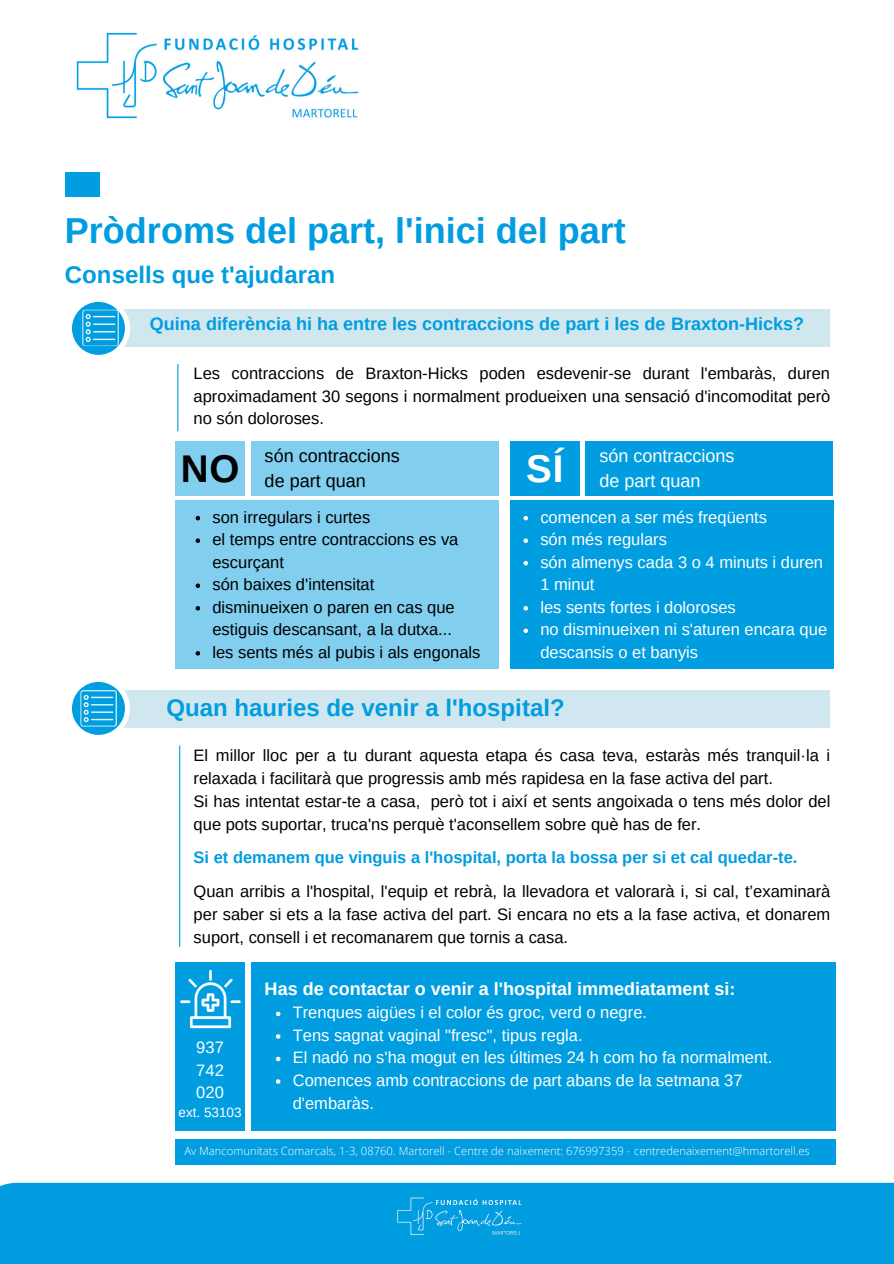
<style>
.page{position:relative;width:894px;height:1264px;background:#fff}
.page>*{position:absolute;margin:0;border:0;box-sizing:border-box;transform-origin:0 0}
.t1{font:700 38.55px "Arimo";color:#000}
.t2{font:700 38.55px "Arimo";color:#fff}
.t3{font:700 36px "Arimo";color:#009de0}
.t4{font:700 24px "Arimo";color:#009de0}
.t5{font:700 18px "Arimo";color:#009de0}
.t6{font:700 18px "Arimo";color:#fff}
.t7{font:18px "Arimo";color:#000}
.t8{font:18px "Arimo";color:#fff}
.t9{font:16.5px/22.5px "Arimo";color:#000}
.t10{font:16.5px/22.5px "Arimo";color:#fff}
.t11{font:700 16.5px "Arimo";color:#009de0}
.t12{font:13.5px "Arimo";color:#fff}
.t13{font:300 11.25px "Open Sans";color:#fff}
</style>
<div class="page">
<img style="left:76px;top:32px;width:283px;height:87px">
<div style="left:65px;top:172px;width:35px;height:25px;background:#009de0"></div>
<div style="left:93px;top:310px;width:736px;height:37px;background:#d1e7ef"></div>
<div style="left:67px;top:297px;width:63px;height:63px;background:#fff;border-radius:50%"></div>
<div style="left:72px;top:302px;width:53px;height:53px;background:#009de0;border-radius:50%"></div>
<div style="left:93px;top:690px;width:736px;height:37px;background:#d1e7ef"></div>
<div style="left:67px;top:677px;width:63px;height:63px;background:#fff;border-radius:50%"></div>
<div style="left:72px;top:682px;width:53px;height:53px;background:#009de0;border-radius:50%"></div>
<img style="left:80px;top:690px;width:37px;height:36px;border-radius:2px">
<img style="left:82px;top:310px;width:37px;height:36px;border-radius:2px">
<hr style="left:177px;top:364px;width:1px;height:67px;background:#009de0">
<hr style="left:179px;top:746px;width:1px;height:200px;background:#009de0">
<div style="left:175px;top:500px;width:323px;height:169px;background:#81ceef"></div>
<div style="left:175px;top:442px;width:70px;height:54px;background:#81ceef"></div>
<div style="left:0;top:1182px;width:893px;height:81px;background:#009de0"></div>
<div style="left:251px;top:962px;width:584px;height:169px;background:#009de0"></div>
<div style="left:175px;top:962px;width:70px;height:169px;background:#009de0"></div>
<img style="left:180px;top:968px;width:60px;height:61px;border-radius:4px">
<div style="left:509px;top:500px;width:324px;height:169px;background:#009de0"></div>
<img style="left:397px;top:1197px;width:125px;height:38px">
<div style="left:251px;top:442px;width:247px;height:54px;background:#81ceef"></div>
<div style="left:509px;top:442px;width:70px;height:54px;background:#009de0"></div>
<div style="left:585px;top:442px;width:248px;height:54px;background:#009de0"></div>
<svg style="left:195px;top:516px;width:5px;height:4px"></svg>
<svg style="left:195px;top:538px;width:5px;height:5px"></svg>
<svg style="left:195px;top:583px;width:5px;height:5px"></svg>
<svg style="left:195px;top:606px;width:5px;height:4px"></svg>
<svg style="left:195px;top:651px;width:5px;height:4px"></svg>
<svg style="left:523px;top:516px;width:5px;height:4px"></svg>
<svg style="left:523px;top:538px;width:5px;height:5px"></svg>
<svg style="left:523px;top:561px;width:5px;height:4px"></svg>
<svg style="left:523px;top:606px;width:5px;height:4px"></svg>
<svg style="left:523px;top:628px;width:5px;height:5px"></svg>
<svg style="left:276px;top:1011px;width:4px;height:5px"></svg>
<svg style="left:276px;top:1034px;width:4px;height:4px"></svg>
<svg style="left:276px;top:1056px;width:4px;height:5px"></svg>
<svg style="left:276px;top:1079px;width:4px;height:4px"></svg>
<div style="left:175px;top:1138px;width:660px;height:26px;background:#009de0"></div>
<p class="t3" style="left:65px;top:210px;width:562px">Pròdroms del part, l'inici del part</p>
<p class="t4" style="left:65px;top:261px;width:271px">Consells que t'ajudaran</p>
<p class="t5" style="left:150px;top:314px;width:655px">Quina diferència hi ha entre les contraccions de part i les de Braxton-Hicks?</p>
<p class="t9" style="left:193px;top:362px;width:638px;text-align:justify">Les contraccions de Braxton-Hicks poden esdevenir-se durant l'embaràs, duren aproximadament 30 segons i normalment produeixen una sensació d'incomoditat però no són doloroses.</p>
<p class="t1" style="left:181px;top:447px;width:60px">NO</p>
<p class="t7" style="left:264px;top:446px;width:137px">són contraccions</p>
<p class="t7" style="left:264px;top:471px;width:103px">de part quan</p>
<p class="t2" style="left:526px;top:447px;width:39px">SÍ</p>
<p class="t8" style="left:599px;top:446px;width:137px">són contraccions</p>
<p class="t8" style="left:599px;top:471px;width:103px">de part quan</p>
<p class="t9" style="left:212px;top:505px;width:159px">son irregulars i curtes</p>
<p class="t9" style="left:212px;top:528px;width:247px">el temps entre contraccions es va escurçant</p>
<p class="t9" style="left:212px;top:573px;width:163px">són baixes d'intensitat</p>
<p class="t9" style="left:212px;top:596px;width:244px">disminueixen o paren en cas que estiguis descansant, a la dutxa...</p>
<p class="t9" style="left:212px;top:641px;width:269px">les sents més al pubis i als engonals</p>
<p class="t10" style="left:540px;top:505px;width:228px">comencen a ser més freqüents</p>
<p class="t10" style="left:540px;top:528px;width:128px">són més regulars</p>
<p class="t10" style="left:540px;top:550px;width:284px">són almenys cada 3 o 4 minuts i duren<br>1 minut</p>
<p class="t10" style="left:540px;top:596px;width:197px">les sents fortes i doloroses</p>
<p class="t10" style="left:540px;top:618px;width:288px">no disminueixen ni s'aturen encara que descansis o et banyis</p>
<p class="t4" style="left:166px;top:694px;width:400px">Quan hauries de venir a l'hospital?</p>
<p class="t9" style="left:193px;top:743px;width:638px;line-height:23px">El millor lloc per a tu durant aquesta etapa és casa teva, estaràs més tranquil·la i relaxada i facilitarà que progressis amb més rapidesa en la fase activa del part.</p>
<p class="t9" style="left:193px;top:789px;width:638px;line-height:23px">Si has intentat estar-te a casa, però tot i així et sents angoixada o tens més dolor del que pots suportar, truca'ns perquè t'aconsellem sobre què has de fer.</p>
<p class="t11" style="left:193px;top:848px;width:605px">Si et demanem que vinguis a l'hospital, porta la bossa per si et cal quedar-te.</p>
<p class="t9" style="left:193px;top:879px;width:638px;line-height:23px;text-align:justify">Quan arribis a l'hospital, l'equip et rebrà, la llevadora et valorarà i, si cal, t’examinarà per saber si ets a la fase activa del part. Si encara no ets a la fase activa, et donarem suport, consell i et recomanarem que tornis a casa.</p>
<p class="t6" style="left:264px;top:978px;width:472px">Has de contactar o venir a l'hospital immediatament si:</p>
<p class="t10" style="left:292px;top:1001px;width:356px">Trenques aigües i el color és groc, verd o negre.</p>
<p class="t10" style="left:292px;top:1023px;width:291px">Tens sagnat vaginal "fresc", tipus regla.</p>
<p class="t10" style="left:292px;top:1046px;width:481px">El nadó no s'ha mogut en les últimes 24 h com ho fa normalment.</p>
<p class="t10" style="left:292px;top:1069px;width:451px">Comences amb contraccions de part abans de la setmana 37 d'embaràs.</p>
<p class="t10" style="left:196px;top:1036px;width:29px">937</p>
<p class="t10" style="left:196px;top:1058px;width:29px">742</p>
<p class="t10" style="left:196px;top:1081px;width:29px">020</p>
<p class="t12" style="left:178px;top:1105px;width:65px">ext. 53103</p>
<p class="t13" style="left:184px;top:1143px;width:626px">Av Mancomunitats Comarcals, 1-3, 08760. Martorell - Centre de naixement: 676997359 - centredenaixement@hmartorell.es</p>
</div>
